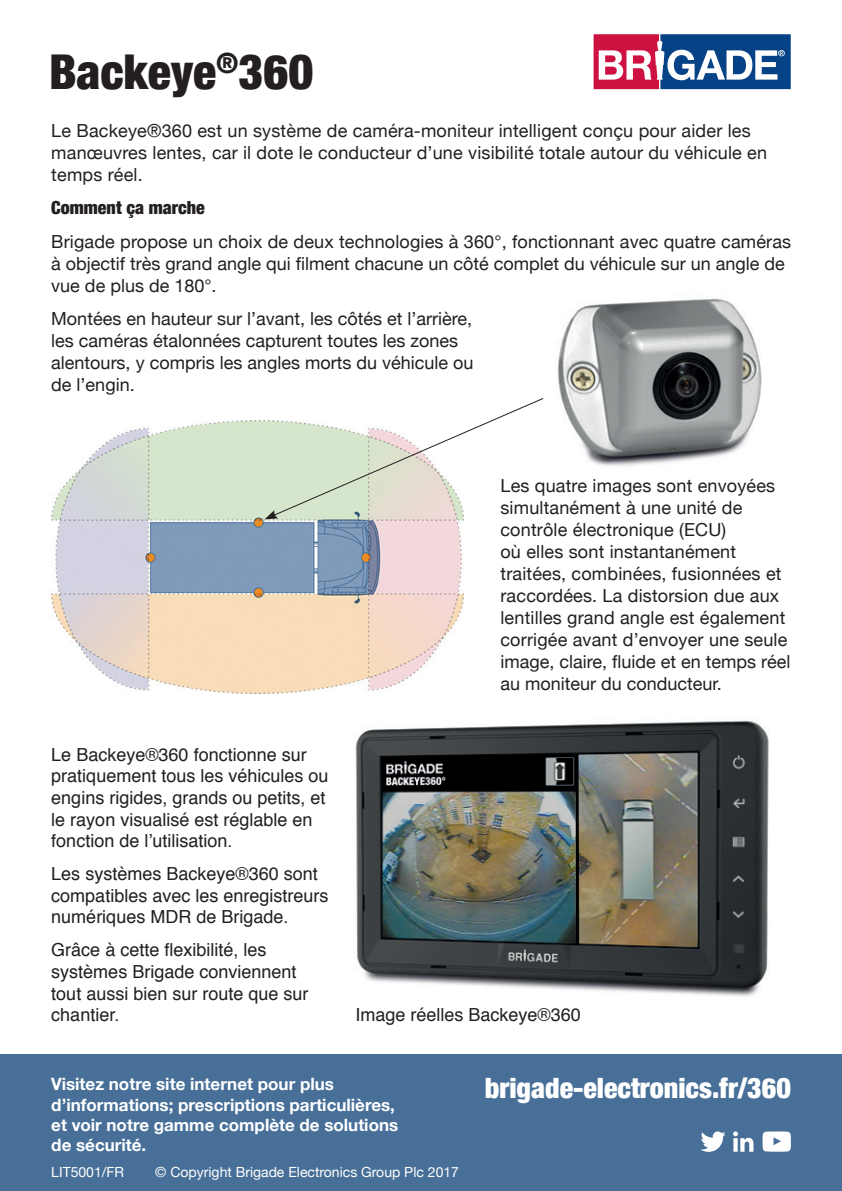
<style>
.page{position:relative;width:842px;height:1191px;background:#fff}
.page>*{position:absolute;margin:0;border:0;box-sizing:border-box;transform-origin:0 0}
.t1{font:900 condensed 48px "Helvetica Neue";color:#231f20}
.t2{font:900 condensed 28px "Helvetica Neue";color:#fff}
.t3{font:18px/22px "Helvetica Neue";letter-spacing:.01em;color:#231f20}
.t4{font:18px/21.6px "Helvetica";color:#231f20}
.t5{font:900 condensed 18px "Helvetica Neue";color:#231f20}
.t6{font:700 17px/20.4px "Helvetica Neue";color:#fff}
.t7{font:14px "Helvetica Neue";color:#fff}
</style>
<div class="page">
<img style="left:557px;top:298px;width:205px;height:168px">
<svg style="left:593px;top:34px;width:198px;height:56px"></svg>
<svg style="left:594px;top:34px;width:197px;height:55px"></svg>
<img style="left:51px;top:421px;width:413px;height:272px">
<svg style="left:265px;top:398px;width:279px;height:121px"></svg>
<img style="left:355px;top:720px;width:414px;height:277px">
<div style="left:0;top:1054px;width:842px;height:137px;background:#476f98"></div>
<svg style="left:700px;top:1131px;width:26px;height:20px"></svg>
<svg style="left:733px;top:1131px;width:20px;height:20px"></svg>
<svg style="left:762px;top:1131px;width:29px;height:20px"></svg>
<p class="t1" style="left:49px;top:32px;width:266px">Backeye<sup>®</sup>360</p>
<p class="t3" style="left:51px;top:118px;width:717px">Le Backeye®360 est un système de caméra-moniteur intelligent conçu pour aider les manœuvres lentes, car il dote le conducteur d’une visibilité totale autour du véhicule en temps réel.</p>
<p class="t5" style="left:51px;top:193px;width:155px">Comment ça marche</p>
<p class="t3" style="left:51px;top:229px;width:741px">Brigade propose un choix de deux technologies à 360°, fonctionnant avec quatre caméras à objectif très grand angle qui filment chacune un côté complet du véhicule sur un angle de vue de plus de 180°.</p>
<p class="t3" style="left:51px;top:306px;width:424px">Montées en hauteur sur l’avant, les côtés et l’arrière, les caméras étalonnées capturent toutes les zones alentours, y compris les angles morts du véhicule ou de l’engin.</p>
<p class="t4" style="left:51px;top:744px;width:279px">Le Backeye®360 fonctionne sur pratiquement tous les véhicules ou engins rigides, grands ou petits, et le rayon visualisé est réglable en fonction de l’utilisation.</p>
<p class="t4" style="left:51px;top:864px;width:279px">Les systèmes Backeye®360 sont compatibles avec les enregistreurs numériques MDR de Brigade.</p>
<p class="t4" style="left:51px;top:940px;width:259px">Grâce à cette flexibilité, les systèmes Brigade conviennent tout aussi bien sur route que sur chantier.</p>
<p class="t3" style="left:500px;top:473px;width:292px">Les quatre images sont envoyées simultanément à une unité de contrôle électronique (ECU)<br>où elles sont instantanément traitées, combinées, fusionnées et raccordées. La distorsion due aux lentilles grand angle est également corrigée avant d’envoyer une seule image, claire, fluide et en temps réel au moniteur du conducteur.</p>
<p class="t4" style="left:355px;top:1005px;width:227px">Image réelles Backeye®360</p>
<p class="t6" style="left:51px;top:1073px;width:348px">Visitez notre site internet pour plus d’informations; prescriptions particulières, et voir notre gamme complète de solutions de sécurité.</p>
<p class="t2" style="left:485px;top:1064px;width:308px">brigade-electronics.fr/360</p>
<p class="t7" style="left:51px;top:1160px;width:74px">LIT5001/FR</p>
<p class="t7" style="left:155px;top:1160px;width:305px">© Copyright Brigade Electronics Group Plc 2017</p>
</div>
